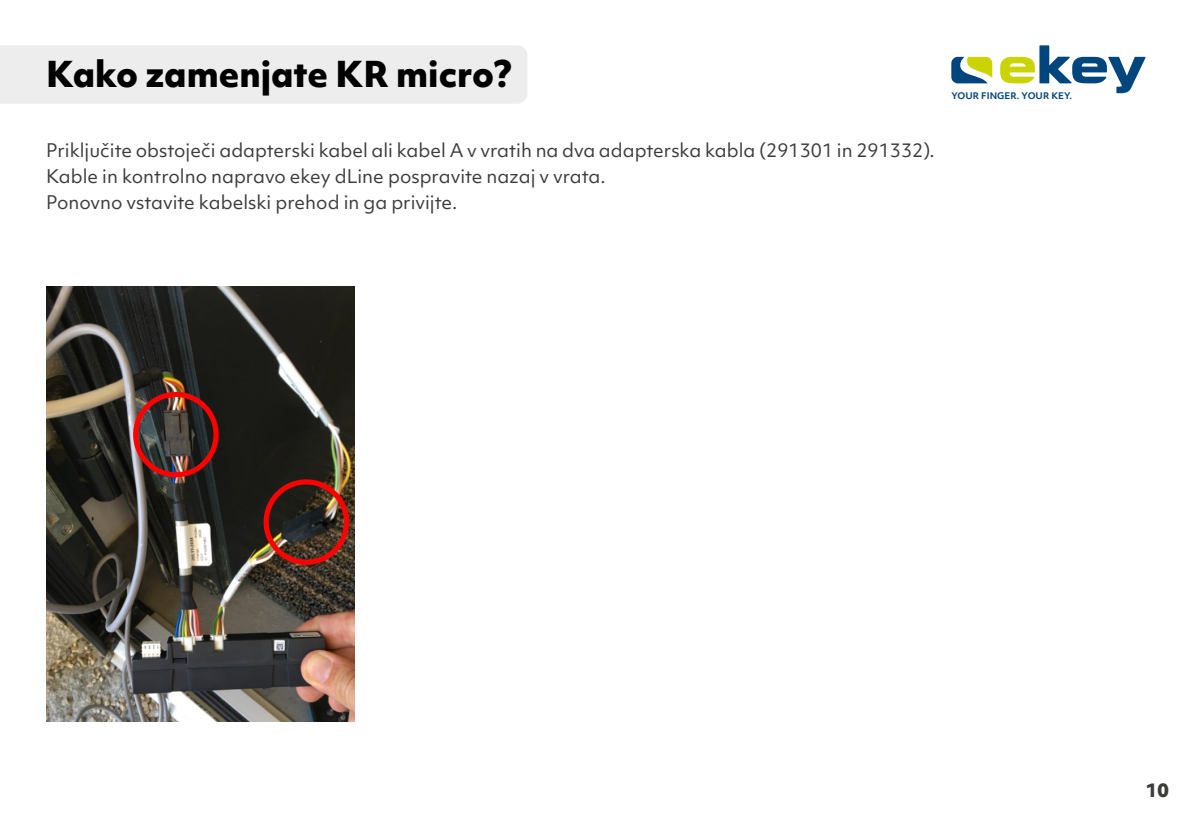
<style>
.page{position:relative;width:1191px;height:828px;background:#fff}
.page>*{position:absolute;margin:0;border:0;box-sizing:border-box;transform-origin:0 0}
.t1{font:800 34.2px "Objektiv Mk 1";color:#000}
.t2{font:18px "Objektiv Mk 1";color:#3c3c3b}
.t3{font:800 18px "Objektiv Mk 1";color:#3c3c3b}
.t4{font:700 8.8px "Objektiv Mk 1";letter-spacing:.01em;color:#00457c}
</style>
<div class="page">
<div style="left:0;top:45px;width:527px;height:59px;background:#ededed"></div>
<svg style="left:951px;top:57px;width:41px;height:26px"></svg>
<svg style="left:1000px;top:45px;width:145px;height:48px"></svg>
<img style="left:46px;top:287px;width:308px;height:434px">
<div style="left:133px;top:392px;width:86px;height:85px;border:5px solid #f00;border-radius:50%"></div>
<div style="left:263px;top:479px;width:86px;height:86px;border:5px solid #f00;border-radius:50%"></div>
<p class="t1" style="left:46px;top:50px;width:467px">Kako zamenjate KR micro?</p>
<p class="t2" style="left:46px;top:138px;width:890px">Priključite obstoječi adapterski kabel ali kabel A v vratih na dva adapterska kabla (291301 in 291332).</p>
<p class="t2" style="left:46px;top:164px;width:561px">Kable in kontrolno napravo ekey dLine pospravite nazaj v vrata.</p>
<p class="t2" style="left:46px;top:190px;width:412px">Ponovno vstavite kabelski prehod in ga privijte.</p>
<p class="t4" style="left:951px;top:89px;width:122px">YOUR FINGER. YOUR KEY.</p>
<p class="t3" style="left:1145px;top:777px;width:25px">10</p>
</div>
